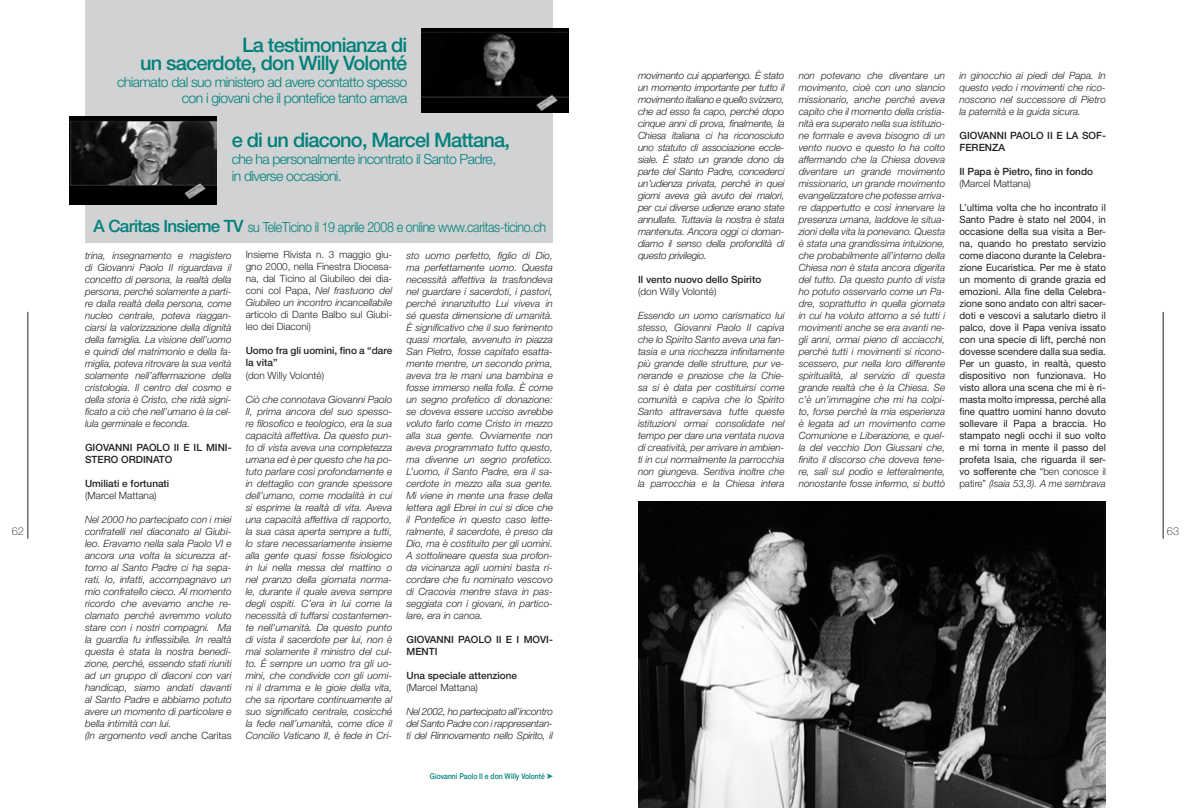
<style>
.page{position:relative;width:1191px;height:808px;background:#fff}
.page>*{position:absolute;margin:0;border:0;box-sizing:border-box;transform-origin:0 0}
.t1{font:500 20px/18px "Helvetica Neue";letter-spacing:-.04em;color:#00807a;text-align:right}
.t2{font:300 14px/16.8px "Helvetica Neue";letter-spacing:-.04em;color:#00807a;text-align:right}
.t3{font:300 14px "Helvetica Neue";letter-spacing:-.04em;color:#00807a;scale:.89 1}
.t4{font:100 11px "Helvetica Neue";color:#231f20}
.t5{font:italic 300 10px/12px "Helvetica Neue";color:#231f20;text-align:justify}
.t6{font:10px/12px "Helvetica Neue";color:#231f20;text-align:justify}
.t7{font:300 10px/12px "Helvetica Neue";color:#231f20;text-align:justify}
.t8{font:500 10px/12px "Helvetica Neue";color:#231f20}
.t9{font:500 8px "Helvetica Neue";color:#00807a;scale:.85 1}
.s1{font-weight:300}
.s2{font-weight:300;font-style:italic}
.s3{font-weight:500;font-size:17px}
.s4{font-style:italic}
.s5{font-style:normal}
</style>
<div class="page">
<hr style="left:28px;top:312px;width:1px;height:227px;background:#231f20">
<hr style="left:1163px;top:312px;width:1px;height:227px;background:#231f20">
<img style="left:638px;top:501px;width:467px;height:307px">
<div style="left:85px;top:0;width:468px;height:243px;background:#d1d2d4"></div>
<img style="left:422px;top:29px;width:146px;height:84px">
<img style="left:70px;top:116px;width:146px;height:88px">
<h1 class="t1" style="left:140px;top:36px;width:269px">La testimonianza di<br>un sacerdote, don Willy Volonté</h1>
<h2 class="t2" style="left:117px;top:73px;width:292px">chiamato dal suo ministero ad avere contatto spesso con i giovani che il pontefice tanto amava</h2>
<p class="t5" style="left:638px;top:69px;width:148px">movimento cui appartengo. È stato un momento importante per tutto il movimento italiano e quello svizzero, che ad esso fa capo, perché dopo cinque anni di prova, finalmente, la Chiesa italiana ci ha riconosciuto uno statuto di associazione eccle&shy;siale. È stato un grande dono da parte del Santo Padre, concederci un’udienza privata, perché in quei giorni aveva già avuto dei malori, per cui diverse udienze erano state annullate. Tuttavia la nostra è stata mantenuta. Ancora oggi ci doman&shy;diamo il senso della profondità di questo privilegio.</p>
<p class="t8" style="left:638px;top:273px;width:125px">Il vento nuovo dello Spirito</p>
<p class="t7" style="left:638px;top:285px;width:80px">(don Willy Volonté)</p>
<p class="t5" style="left:638px;top:309px;width:148px">Essendo un uomo carismatico lui stesso, Giovanni Paolo II capiva che lo Spirito Santo aveva una fan&shy;tasia e una ricchezza infinitamente più grande delle strutture, pur ve&shy;nerande e preziose che la Chie&shy;sa si è data per costituirsi come comunità e capiva che lo Spirito Santo attraversava tutte queste istituzioni ormai consolidate nel tempo per dare una ventata nuova di creatività, per arrivare in ambien&shy;ti in cui normalmente la parrocchia non giungeva. Sentiva inoltre che la parrocchia e la Chiesa intera</p>
<p class="t5" style="left:798px;top:69px;width:148px">non potevano che diventare un movimento, cioè con uno slancio missionario, anche perché aveva capito che il momento della cristia&shy;nità era superato nella sua istituzio&shy;ne formale e aveva bisogno di un vento nuovo e questo lo ha colto affermando che la Chiesa doveva diventare un grande movimento missionario, un grande movimento evangelizzatore che potesse arriva&shy;re dappertutto e così innervare la presenza umana, laddove le situa&shy;zioni della vita la ponevano. Questa è stata una grandissima intuizione, che probabilmente all’interno della Chiesa non è stata ancora digerita del tutto. Da questo punto di vista ho potuto osservarlo come un Pa&shy;dre, soprattutto in quella giornata in cui ha voluto attorno a sé tutti i movimenti anche se era avanti ne&shy;gli anni, ormai pieno di acciacchi, perché tutti i movimenti si ricono&shy;scessero, pur nella loro differente spiritualità, al servizio di questa grande realtà che è la Chiesa. Se c’è un’immagine che mi ha colpi&shy;to, forse perché la mia esperienza è legata ad un movimento come Comunione e Liberazione, e quel&shy;la del vecchio Don Giussani che, finito il discorso che doveva tene&shy;re, salì sul podio e letteralmente, nonostante fosse infermo, si buttò</p>
<p class="t5" style="left:959px;top:69px;width:148px">in ginocchio ai piedi del Papa. In questo vedo i movimenti che rico&shy;noscono nel successore di Pietro la paternità e la guida sicura.</p>
<p class="t8" style="left:959px;top:129px;width:148px">GIOVANNI PAOLO II E LA SOF-<br>FERENZA</p>
<p class="t8" style="left:959px;top:165px;width:135px">Il Papa è Pietro, fino in fondo</p>
<p class="t7" style="left:959px;top:177px;width:73px">(Marcel Mattana)</p>
<p class="t6" style="left:959px;top:201px;width:148px">L’ultima volta che ho incontrato il Santo Padre è stato nel 2004, in occasione della sua visita a Ber&shy;na, quando ho prestato servizio come diacono durante la Celebra&shy;zione Eucaristica. Per me è stato un momento di grande grazia ed emozioni. Alla fine della Celebra&shy;zione sono andato con altri sacer&shy;doti e vescovi a salutarlo dietro il palco, dove il Papa veniva issato con una specie di lift, perché non dovesse scendere dalla sua sedia.<br>Per un guasto, in realtà, questo dispositivo non funzionava. Ho visto allora una scena che mi è ri&shy;masta molto impressa, perché alla fine quattro uomini hanno dovuto sollevare il Papa a braccia. Ho stampato negli occhi il suo volto e mi torna in mente il passo del profeta Isaia, che riguarda il ser&shy;vo sofferente che <span class="s1">“ben conosce il patire”</span> <span class="s2">(Isaia 53,3). A me sembrava</span></p>
<h1 class="t1" style="left:232px;top:131px;width:280px">e di un diacono, Marcel Mattana,</h1>
<h2 class="t2" style="left:232px;top:150px;width:266px;text-align:left">che ha personalmente incontrato il Santo Padre, in diverse occasioni.</h2>
<h2 class="t3" style="left:94px;top:218px;width:510px"><span class="s3">A Caritas Insieme TV</span> su TeleTicino il 19 aprile 2008 e online www.caritas-ticino.ch</h2>
<p class="t7" style="left:246px;top:249px;width:148px">Insieme Rivista n. 3 maggio giu&shy;gno 2000, nella Finestra Diocesa&shy;na, dal Ticino al Giubileo dei dia&shy;coni col Papa, <span class="s4">Nel frastuono del Giubileo un incontro incancellabile</span></p>
<p class="t7" style="left:246px;top:309px;width:148px">articolo di Dante Balbo sul Giubi&shy;leo dei Diaconi)</p>
<p class="t8" style="left:246px;top:345px;width:148px">Uomo fra gli uomini, fino a “dare la vita”</p>
<p class="t7" style="left:246px;top:369px;width:80px">(don Willy Volonté)</p>
<p class="t5" style="left:246px;top:393px;width:148px">Ciò che connotava Giovanni Paolo II, prima ancora del suo spesso&shy;re filosofico e teologico, era la sua capacità affettiva. Da questo pun&shy;to di vista aveva una completezza umana ed è per questo che ha po&shy;tuto parlare così profondamente e in dettaglio con grande spessore dell’umano, come modalità in cui si esprime la realtà di vita. Aveva una capacità affettiva di rapporto, la sua casa aperta sempre a tutti, lo stare necessariamente insieme alla gente quasi fosse fisiologico in lui nella messa del mattino o nel pranzo della giornata norma&shy;le, durante il quale aveva sempre degli ospiti. C’era in lui come la necessità di tuffarsi costantemen&shy;te nell’umanità. Da questo punto di vista il sacerdote per lui, non è mai solamente il ministro del cul&shy;to. È sempre un uomo tra gli uo&shy;mini, che condivide con gli uomi&shy;ni il dramma e le gioie della vita, che sa riportare continuamente al suo significato centrale, cosicché la fede nell’umanità, come dice il Concilio Vaticano II, è fede in Cri-</p>
<p class="t5" style="left:85px;top:249px;width:148px">trina, insegnamento e magistero di Giovanni Paolo II riguardava il concetto di persona, la realtà della persona, perché solamente a parti&shy;re dalla realtà della persona, come nucleo centrale, poteva riaggan&shy;ciarsi la valorizzazione della dignità della famiglia. La visione dell’uomo e quindi del matrimonio e della fa&shy;miglia, poteva ritrovare la sua verità solamente nell’affermazione della cristologia. Il centro del cosmo e della storia è Cristo, che ridà signi&shy;ficato a ciò che nell’umano è la cel&shy;lula germinale e feconda.</p>
<p class="t8" style="left:85px;top:441px;width:148px">GIOVANNI PAOLO II E IL MINI-<br>STERO ORDINATO</p>
<p class="t8" style="left:85px;top:477px;width:86px">Umiliati e fortunati</p>
<p class="t7" style="left:85px;top:489px;width:73px">(Marcel Mattana)</p>
<p class="t5" style="left:85px;top:513px;width:148px;text-align:left">Nel 2000 ho partecipato con i miei confratelli nel diaconato al Giubi&shy;leo. Eravamo nella sala Paolo VI e ancora una volta la sicurezza at&shy;torno al Santo Padre ci ha sepa&shy;rati. Io, infatti, accompagnavo un mio confratello cieco. Al momento ricordo che avevamo anche re&shy;clamato perché avremmo voluto stare con i nostri compagni. Ma la guardia fu inflessibile. In realtà questa è stata la nostra benedi&shy;zione, perché, essendo stati riuniti ad un gruppo di diaconi con vari handicap, siamo andati davanti al Santo Padre e abbiamo potuto avere un momento di particolare e bella intimità con lui.<br>(In argomento vedi an<span class="s5">che Caritas</span></p>
<p class="t5" style="left:406px;top:249px;width:148px">sto uomo perfetto, figlio di Dio, ma perfettamente uomo. Questa necessità affettiva la trasfondeva nel guardare i sacerdoti, i pastori, perché innanzitutto Lui viveva in sé questa dimensione di umanità.<br>È significativo che il suo ferimento quasi mortale, avvenuto in piazza San Pietro, fosse capitato esatta&shy;mente mentre, un secondo prima, aveva tra le mani una bambina e fosse immerso nella folla. È come un segno profetico di donazione: se doveva essere ucciso avrebbe voluto farlo come Cristo in mezzo alla sua gente. Ovviamente non aveva programmato tutto questo, ma divenne un segno profetico.<br>L’uomo, il Santo Padre, era il sa&shy;cerdote in mezzo alla sua gente.<br>Mi viene in mente una frase della lettera agli Ebrei in cui si dice che il Pontefice in questo caso lette&shy;ralmente, il sacerdote, è preso da Dio, ma è costituito per gli uomini.<br>A sottolineare questa sua profon&shy;da vicinanza agli uomini basta ri&shy;cordare che fu nominato vescovo di Cracovia mentre stava in pas&shy;seggiata con i giovani, in partico&shy;lare, era in canoa.</p>
<p class="t8" style="left:406px;top:633px;width:148px">GIOVANNI PAOLO II E I MOVI-<br>MENTI</p>
<p class="t8" style="left:406px;top:669px;width:112px">Una speciale attenzione</p>
<p class="t7" style="left:406px;top:681px;width:73px">(Marcel Mattana)</p>
<p class="t5" style="left:406px;top:705px;width:148px">Nel 2002, ho partecipato all’incontro del Santo Padre con i rappresentan&shy;ti del Rinnovamento nello Spirito, il</p>
<p class="t4" style="left:12px;top:525px;width:7px">62</p>
<p class="t4" style="left:1166px;top:525px;width:7px">63</p>
<p class="t9" style="left:430px;top:772px;width:137px">Giovanni Paolo II e don Willy Volonté</p>
</div>
